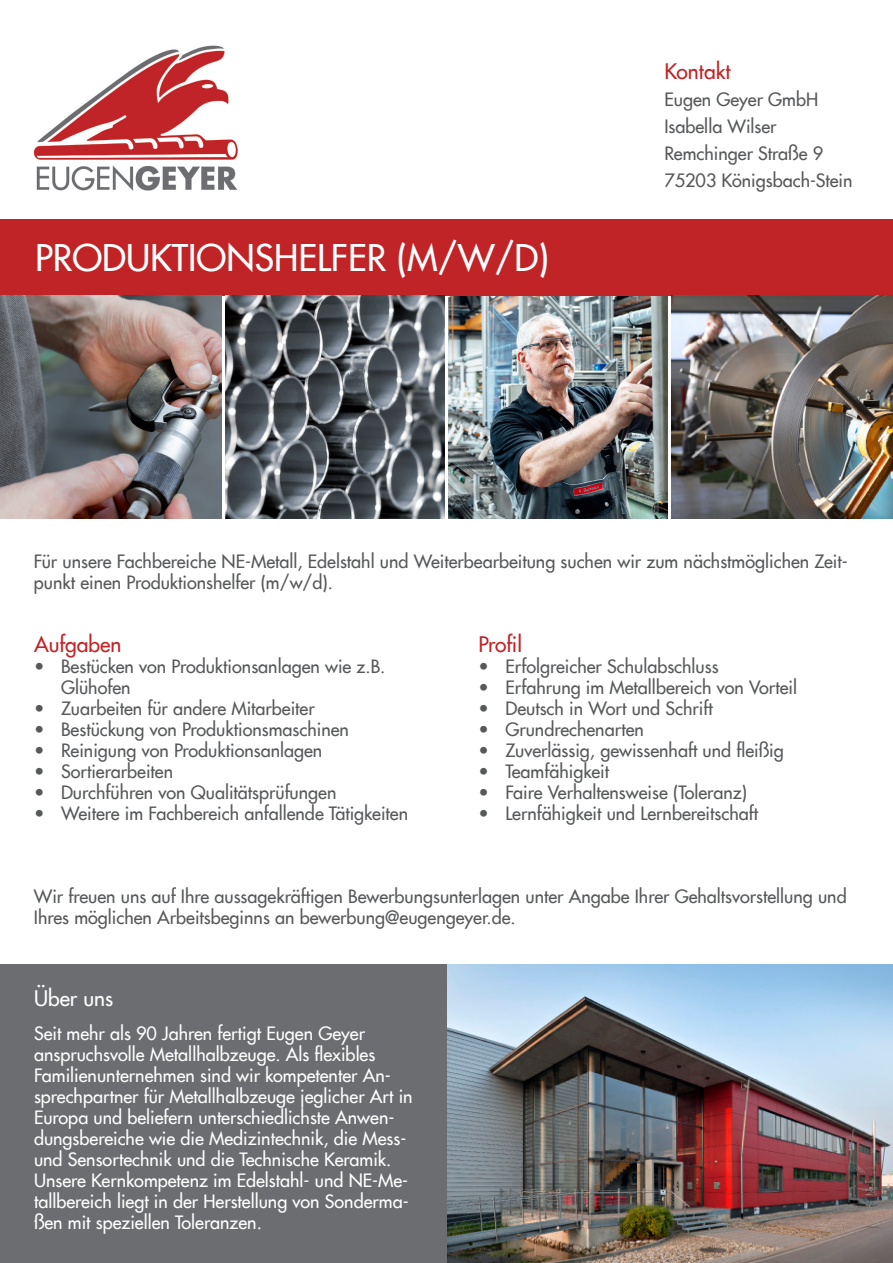
<style>
.page{position:relative;width:893px;height:1263px;background:#fff}
.page>*{position:absolute;margin:0;border:0;box-sizing:border-box;transform-origin:0 0}
.t1{font:500 36px "Futura Com";color:#fff}
.t2{font:500 21px "Futura Com";color:#c12427}
.t3{font:500 21px "Futura Com";color:#fff}
.t4{font:500 18px/21px "Futura Com";color:#57585a}
.t5{font:500 18px/21px "Futura Com";color:#fff}
</style>
<div class="page">
<img style="left:446px;top:965px;width:447px;height:298px">
<div style="left:0;top:965px;width:446px;height:298px;background:#6c6d70"></div>
<img style="left:449px;top:296px;width:219px;height:223px">
<div style="left:0;top:219px;width:893px;height:77px;background:#c12427"></div>
<img style="left:33px;top:45px;width:205px;height:146px">
<img style="left:672px;top:296px;width:221px;height:223px">
<img style="left:225px;top:296px;width:219px;height:223px">
<img style="left:0;top:296px;width:221px;height:223px">
<p class="t1" style="left:35px;top:231px;width:515px">PRODUKTIONSHELFER (M/W/D)</p>
<p class="t2" style="left:664px;top:55px;width:68px">Kontakt</p>
<p class="t4" style="left:664px;top:88px;width:155px">Eugen Geyer GmbH</p>
<p class="t4" style="left:664px;top:115px;width:114px">Isabella Wilser</p>
<p class="t4" style="left:664px;top:142px;width:160px">Remchinger Straße 9</p>
<p class="t4" style="left:664px;top:169px;width:190px">75203 Königsbach-Stein</p>
<p class="t4" style="left:34px;top:549px;width:815px;line-height:21.6px">Für unsere Fachbereiche NE-Metall, Edelstahl und Weiterbearbeitung suchen wir zum nächstmöglichen Zeit&shy;punkt einen Produktionshelfer (m/w/d).</p>
<p class="t2" style="left:34px;top:629px;width:89px">Aufgaben</p>
<p class="t4" style="left:61px;top:655px;width:326px;text-indent:-27px">• Bestücken von Produktionsanlagen wie z.B.<br>Glühofen</p>
<p class="t4" style="left:34px;top:697px;width:282px">• Zuarbeiten für andere Mitarbeiter</p>
<p class="t4" style="left:34px;top:718px;width:317px">• Bestückung von Produktionsmaschinen</p>
<p class="t4" style="left:34px;top:739px;width:290px">• Reinigung von Produktionsanlagen</p>
<p class="t4" style="left:34px;top:760px;width:141px">• Sortierarbeiten</p>
<p class="t4" style="left:34px;top:781px;width:304px">• Durchführen von Qualitätsprüfungen</p>
<p class="t4" style="left:34px;top:802px;width:376px">• Weitere im Fachbereich anfallende Tätigkeiten</p>
<p class="t2" style="left:478px;top:629px;width:45px">Profil</p>
<p class="t4" style="left:478px;top:655px;width:242px">• Erfolgreicher Schulabschluss</p>
<p class="t4" style="left:478px;top:676px;width:320px">• Erfahrung im Metallbereich von Vorteil</p>
<p class="t4" style="left:478px;top:697px;width:236px">• Deutsch in Wort und Schrift</p>
<p class="t4" style="left:478px;top:718px;width:167px">• Grundrechenarten</p>
<p class="t4" style="left:478px;top:739px;width:307px">• Zuverlässig, gewissenhaft und fleißig</p>
<p class="t4" style="left:478px;top:760px;width:132px">• Teamfähigkeit</p>
<p class="t4" style="left:478px;top:781px;width:270px">• Faire Verhaltensweise (Toleranz)</p>
<p class="t4" style="left:478px;top:802px;width:281px">• Lernfähigkeit und Lernbereitschaft</p>
<p class="t4" style="left:34px;top:884px;width:814px">Wir freuen uns auf Ihre aussagekräftigen Bewerbungsunterlagen unter Angabe Ihrer Gehaltsvorstellung und<br>Ihres möglichen Arbeitsbeginns an bewerbung@eugengeyer.de.</p>
<p class="t3" style="left:34px;top:982px;width:81px">Über uns</p>
<p class="t5" style="left:34px;top:1022px;width:380px">Seit mehr als 90 Jahren fertigt Eugen Geyer anspruchsvolle Metallhalbzeuge. Als flexibles Familienunternehmen sind wir kompetenter An&shy;sprechpartner für Metallhalbzeuge jeglicher Art in Europa und beliefern unterschiedlichste Anwen&shy;dungsbereiche wie die Medizintechnik, die Mess&shy;und Sensortechnik und die Technische Keramik.<br>Unsere Kernkompetenz im Edelstahl- und NE-Me&shy;tallbereich liegt in der Herstellung von Sonderma&shy;ßen mit speziellen Toleranzen.</p>
</div>
